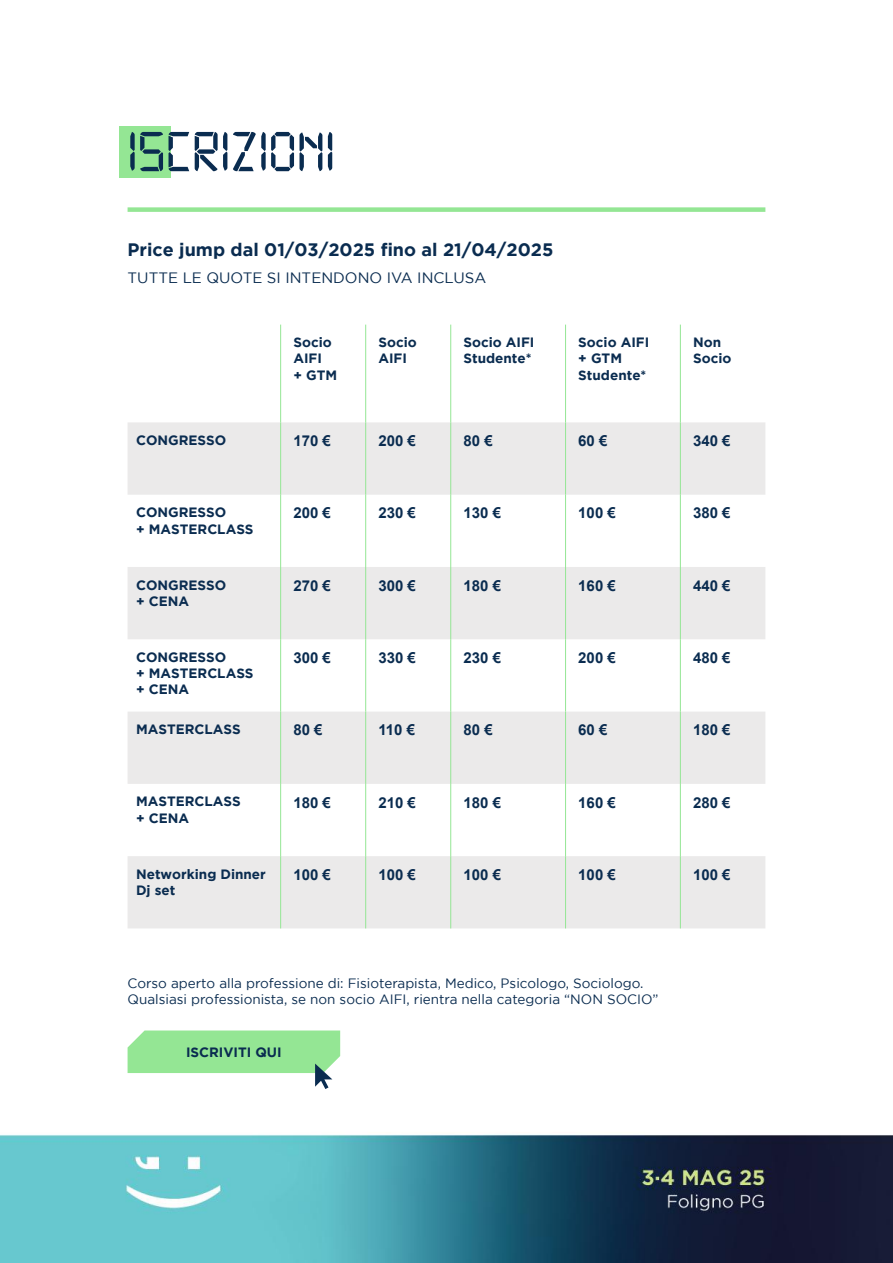
<style>
.page{position:relative;width:893px;height:1263px;background:#fff}
.page>*{position:absolute;margin:0;border:0;box-sizing:border-box;transform-origin:0 0}
.t1{font:60px "Digital 7";color:#0a2c50}
.t2{font:700 18px "Gotham";color:#0a2c50}
.t3{font:700 15px "Arial";color:#0a2c50}
.t4{font:15px "Gotham";color:#0a2c50}
.t5{font:700 13.5px/16.2px "Gotham";color:#0a2c50}
.t6{font:13.5px/16.2px "Gotham";color:#0a2c50}
</style>
<div class="page">
<img style="left:0;top:1052px;width:893px;height:211px">
<div style="left:119px;top:127px;width:51px;height:51px;background:#94e694"></div>
<div style="left:128px;top:207px;width:637px;height:5px;background:#94e694"></div>
<svg style="left:128px;top:422px;width:152px;height:506px;fill:#ebeaea"></svg>
<svg style="left:281px;top:422px;width:484px;height:506px;fill:#ebeaea"></svg>
<hr style="left:280px;top:325px;width:1px;height:97px;background:#94e694">
<hr style="left:365px;top:325px;width:1px;height:97px;background:#94e694">
<hr style="left:450px;top:325px;width:1px;height:97px;background:#94e694">
<hr style="left:565px;top:325px;width:1px;height:97px;background:#94e694">
<hr style="left:680px;top:325px;width:1px;height:97px;background:#94e694">
<hr style="left:280px;top:422px;width:1px;height:73px;background:#94e694">
<hr style="left:365px;top:422px;width:1px;height:73px;background:#94e694">
<hr style="left:450px;top:422px;width:1px;height:73px;background:#94e694">
<hr style="left:565px;top:422px;width:1px;height:73px;background:#94e694">
<hr style="left:680px;top:422px;width:1px;height:73px;background:#94e694">
<hr style="left:280px;top:495px;width:1px;height:72px;background:#94e694">
<hr style="left:365px;top:495px;width:1px;height:72px;background:#94e694">
<hr style="left:450px;top:495px;width:1px;height:72px;background:#94e694">
<hr style="left:565px;top:495px;width:1px;height:72px;background:#94e694">
<hr style="left:680px;top:495px;width:1px;height:72px;background:#94e694">
<hr style="left:280px;top:567px;width:1px;height:72px;background:#94e694">
<hr style="left:365px;top:567px;width:1px;height:72px;background:#94e694">
<hr style="left:450px;top:567px;width:1px;height:72px;background:#94e694">
<hr style="left:565px;top:567px;width:1px;height:72px;background:#94e694">
<hr style="left:680px;top:567px;width:1px;height:72px;background:#94e694">
<hr style="left:280px;top:639px;width:1px;height:72px;background:#94e694">
<hr style="left:365px;top:639px;width:1px;height:72px;background:#94e694">
<hr style="left:450px;top:639px;width:1px;height:72px;background:#94e694">
<hr style="left:565px;top:639px;width:1px;height:72px;background:#94e694">
<hr style="left:680px;top:639px;width:1px;height:72px;background:#94e694">
<hr style="left:280px;top:711px;width:1px;height:73px;background:#94e694">
<hr style="left:365px;top:711px;width:1px;height:73px;background:#94e694">
<hr style="left:450px;top:711px;width:1px;height:73px;background:#94e694">
<hr style="left:565px;top:711px;width:1px;height:73px;background:#94e694">
<hr style="left:680px;top:711px;width:1px;height:73px;background:#94e694">
<hr style="left:280px;top:784px;width:1px;height:72px;background:#94e694">
<hr style="left:365px;top:784px;width:1px;height:72px;background:#94e694">
<hr style="left:450px;top:784px;width:1px;height:72px;background:#94e694">
<hr style="left:565px;top:784px;width:1px;height:72px;background:#94e694">
<hr style="left:680px;top:784px;width:1px;height:72px;background:#94e694">
<hr style="left:280px;top:856px;width:1px;height:72px;background:#94e694">
<hr style="left:365px;top:856px;width:1px;height:72px;background:#94e694">
<hr style="left:450px;top:856px;width:1px;height:72px;background:#94e694">
<hr style="left:565px;top:856px;width:1px;height:72px;background:#94e694">
<hr style="left:680px;top:856px;width:1px;height:72px;background:#94e694">
<svg style="left:128px;top:1030px;width:212px;height:59px"></svg>
<h1 class="t1" style="left:128px;top:125px;width:209px">ISCRIZIONI</h1>
<h2 class="t2" style="left:128px;top:239px;width:427px">Price jump dal 01/03/2025 fino al 21/04/2025</h2>
<p class="t4" style="left:128px;top:270px;width:360px">TUTTE LE QUOTE SI INTENDONO IVA INCLUSA</p>
<p class="t5" style="left:293px;top:334px;width:45px">Socio<br>AIFI<br>+ GTM</p>
<p class="t5" style="left:378px;top:334px;width:40px">Socio<br>AIFI</p>
<p class="t5" style="left:463px;top:334px;width:72px">Socio AIFI<br>Studente*</p>
<p class="t5" style="left:578px;top:334px;width:72px">Socio AIFI + GTM<br>Studente*</p>
<p class="t5" style="left:693px;top:334px;width:40px">Non<br>Socio</p>
<p class="t5" style="left:136px;top:432px;width:92px">CONGRESSO</p>
<p class="t3" style="left:293px;top:431px;width:39px">170 €</p>
<p class="t3" style="left:378px;top:431px;width:39px">200 €</p>
<p class="t3" style="left:463px;top:431px;width:31px">80 €</p>
<p class="t3" style="left:578px;top:431px;width:31px">60 €</p>
<p class="t3" style="left:693px;top:431px;width:39px">340 €</p>
<p class="t5" style="left:136px;top:504px;width:119px">CONGRESSO<br>+ MASTERCLASS</p>
<p class="t3" style="left:293px;top:503px;width:39px">200 €</p>
<p class="t3" style="left:378px;top:503px;width:39px">230 €</p>
<p class="t3" style="left:463px;top:503px;width:39px">130 €</p>
<p class="t3" style="left:578px;top:503px;width:39px">100 €</p>
<p class="t3" style="left:693px;top:503px;width:39px">380 €</p>
<p class="t5" style="left:136px;top:576px;width:92px">CONGRESSO + CENA</p>
<p class="t3" style="left:293px;top:575px;width:39px">270 €</p>
<p class="t3" style="left:378px;top:575px;width:39px">300 €</p>
<p class="t3" style="left:463px;top:575px;width:39px">180 €</p>
<p class="t3" style="left:578px;top:575px;width:39px">160 €</p>
<p class="t3" style="left:693px;top:575px;width:39px">440 €</p>
<p class="t5" style="left:136px;top:649px;width:119px">CONGRESSO<br>+ MASTERCLASS + CENA</p>
<p class="t3" style="left:293px;top:648px;width:39px">300 €</p>
<p class="t3" style="left:378px;top:648px;width:39px">330 €</p>
<p class="t3" style="left:463px;top:648px;width:39px">230 €</p>
<p class="t3" style="left:578px;top:648px;width:39px">200 €</p>
<p class="t3" style="left:693px;top:648px;width:39px">480 €</p>
<p class="t5" style="left:136px;top:721px;width:106px">MASTERCLASS</p>
<p class="t3" style="left:293px;top:720px;width:31px">80 €</p>
<p class="t3" style="left:378px;top:720px;width:38px">110 €</p>
<p class="t3" style="left:463px;top:720px;width:31px">80 €</p>
<p class="t3" style="left:578px;top:720px;width:31px">60 €</p>
<p class="t3" style="left:693px;top:720px;width:39px">180 €</p>
<p class="t5" style="left:136px;top:793px;width:106px">MASTERCLASS + CENA</p>
<p class="t3" style="left:293px;top:792px;width:39px">180 €</p>
<p class="t3" style="left:378px;top:792px;width:39px">210 €</p>
<p class="t3" style="left:463px;top:792px;width:39px">180 €</p>
<p class="t3" style="left:578px;top:792px;width:39px">160 €</p>
<p class="t3" style="left:693px;top:792px;width:39px">280 €</p>
<p class="t5" style="left:136px;top:865px;width:131px">Networking Dinner<br>Dj set</p>
<p class="t3" style="left:293px;top:865px;width:39px">100 €</p>
<p class="t3" style="left:378px;top:865px;width:39px">100 €</p>
<p class="t3" style="left:463px;top:865px;width:39px">100 €</p>
<p class="t3" style="left:578px;top:865px;width:39px">100 €</p>
<p class="t3" style="left:693px;top:865px;width:39px">100 €</p>
<p class="t6" style="left:128px;top:974px;width:532px">Corso aperto alla professione di: Fisioterapista, Medico, Psicologo, Sociologo.<br>Qualsiasi professionista, se non socio AIFI, rientra nella categoria “NON SOCIO”</p>
<p class="t5" style="left:186px;top:1043px;width:97px">ISCRIVITI QUI</p>
</div>
